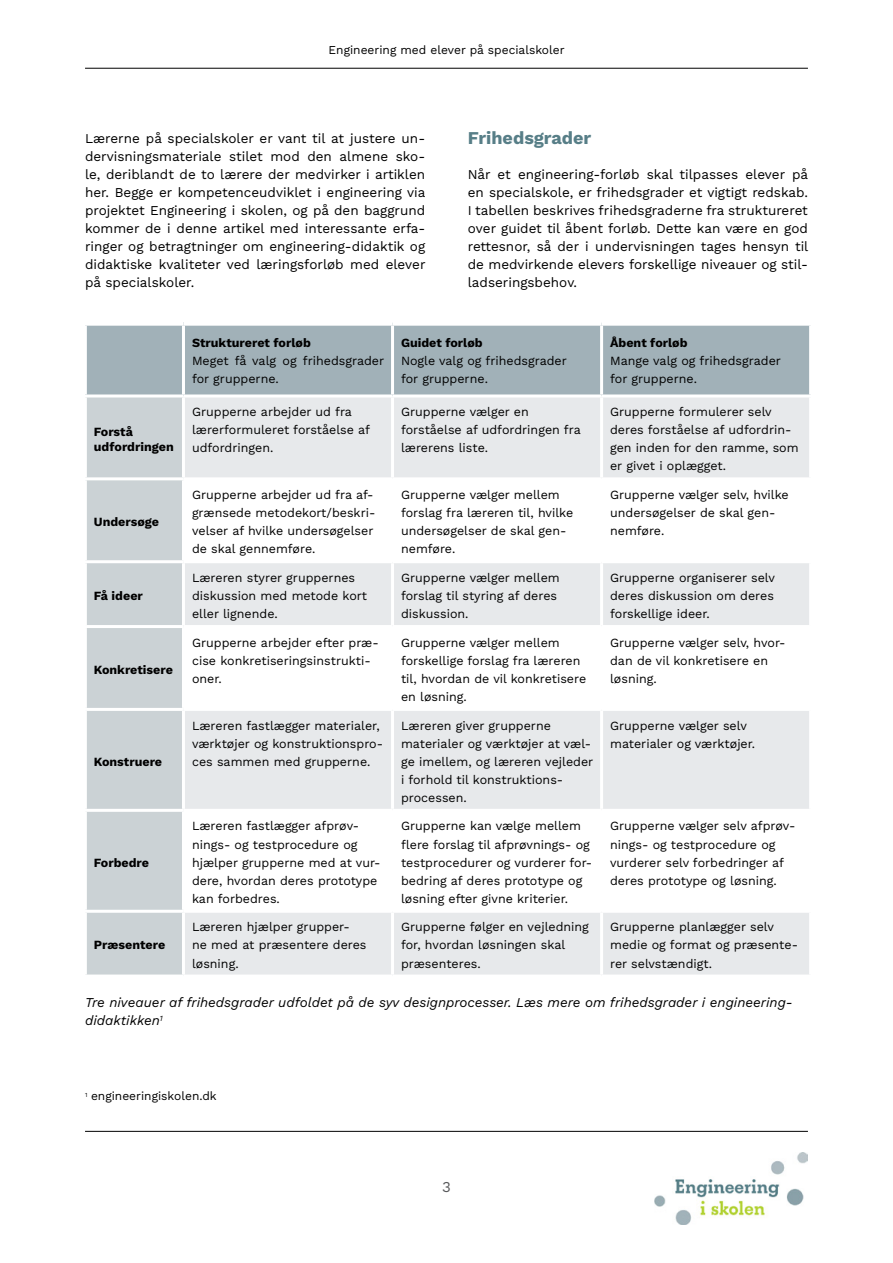
<style>
.page{position:relative;width:893px;height:1263px;background:#fff}
.page>*{position:absolute;margin:0;border:0;box-sizing:border-box;transform-origin:0 0}
.t1{font:700 18px "Work Sans";color:#577e87}
.t2{font:15px "Work Sans";color:#58595b}
.t3{font:13.5px/18px "Work Sans";color:#000;text-align:justify}
.t4{font:italic 13.5px/18px "Work Sans";color:#000}
.t5{font:12.45px/18px "Work Sans";color:#000}
.t6{font:700 12.45px/15px "Work Sans";color:#000}
.t7{font:12px "Work Sans";color:#000}
</style>
<div class="page">
<img style="left:654px;top:1152px;width:154px;height:73px">
<hr style="left:85px;top:1131px;width:723px;height:1px;background:#000">
<hr style="left:85px;top:68px;width:723px;height:1px;background:#000">
<div style="left:85px;top:323px;width:98px;height:73px;background:#a1b1b8"></div>
<div style="left:185px;top:326px;width:624px;height:68px;background:#a1b1b8"></div>
<div style="left:87px;top:397px;width:95px;height:577px;background:#cbd2d5"></div>
<div style="left:185px;top:397px;width:624px;height:577px;background:#e7e9eb"></div>
<svg style="left:185px;top:480px;width:624px;height:430px"></svg>
<hr style="left:84px;top:326px;width:3px;height:68px;background:#fff">
<hr style="left:182px;top:326px;width:3px;height:68px;background:#fff">
<hr style="left:391px;top:326px;width:3px;height:68px;background:#fff">
<hr style="left:600px;top:326px;width:3px;height:68px;background:#fff">
<hr style="left:84px;top:394px;width:99px;height:3px;background:#fff">
<hr style="left:391px;top:397px;width:3px;height:80px;background:#fff">
<hr style="left:600px;top:397px;width:3px;height:80px;background:#fff">
<hr style="left:84px;top:477px;width:99px;height:3px;background:#fff">
<hr style="left:183px;top:477px;width:210px;height:3px;background:#fff">
<hr style="left:393px;top:477px;width:209px;height:3px;background:#fff">
<hr style="left:391px;top:480px;width:3px;height:80px;background:#fff">
<hr style="left:602px;top:477px;width:210px;height:3px;background:#fff">
<hr style="left:600px;top:480px;width:3px;height:80px;background:#fff">
<hr style="left:84px;top:560px;width:99px;height:3px;background:#fff">
<hr style="left:183px;top:560px;width:210px;height:3px;background:#fff">
<hr style="left:393px;top:560px;width:209px;height:3px;background:#fff">
<hr style="left:391px;top:563px;width:3px;height:62px;background:#fff">
<hr style="left:602px;top:560px;width:210px;height:3px;background:#fff">
<hr style="left:600px;top:563px;width:3px;height:62px;background:#fff">
<hr style="left:84px;top:625px;width:99px;height:3px;background:#fff">
<hr style="left:183px;top:625px;width:210px;height:3px;background:#fff">
<hr style="left:393px;top:625px;width:209px;height:3px;background:#fff">
<hr style="left:391px;top:628px;width:3px;height:80px;background:#fff">
<hr style="left:602px;top:625px;width:210px;height:3px;background:#fff">
<hr style="left:600px;top:628px;width:3px;height:80px;background:#fff">
<hr style="left:84px;top:708px;width:99px;height:3px;background:#fff">
<hr style="left:183px;top:708px;width:210px;height:3px;background:#fff">
<hr style="left:393px;top:708px;width:209px;height:3px;background:#fff">
<hr style="left:391px;top:711px;width:3px;height:98px;background:#fff">
<hr style="left:602px;top:708px;width:210px;height:3px;background:#fff">
<hr style="left:600px;top:711px;width:3px;height:98px;background:#fff">
<hr style="left:84px;top:809px;width:99px;height:3px;background:#fff">
<hr style="left:183px;top:809px;width:210px;height:3px;background:#fff">
<hr style="left:393px;top:809px;width:209px;height:3px;background:#fff">
<hr style="left:391px;top:812px;width:3px;height:98px;background:#fff">
<hr style="left:602px;top:809px;width:210px;height:3px;background:#fff">
<hr style="left:600px;top:812px;width:3px;height:98px;background:#fff">
<hr style="left:84px;top:910px;width:99px;height:3px;background:#fff">
<hr style="left:183px;top:910px;width:210px;height:3px;background:#fff">
<hr style="left:393px;top:910px;width:209px;height:3px;background:#fff">
<hr style="left:391px;top:913px;width:3px;height:61px;background:#fff">
<hr style="left:602px;top:910px;width:210px;height:3px;background:#fff">
<hr style="left:600px;top:913px;width:3px;height:61px;background:#fff">
<div style="left:84px;top:320px;width:99px;height:6px;background:#fff"></div>
<p class="t7" style="left:329px;top:40px;width:238px">Engineering med elever på specialskoler</p>
<p class="t3" style="left:85px;top:129px;width:342px">Lærerne på specialskoler er vant til at justere un&shy;dervisningsmateriale stilet mod den almene sko&shy;le, deriblandt de to lærere der medvirker i artiklen her. Begge er kompetenceudviklet i engineering via projektet Engineering i skolen, og på den baggrund kommer de i denne artikel med interessante erfa&shy;ringer og betragtninger om engineering-didaktik og didaktiske kvaliteter ved læringsforløb med elever på specialskoler.</p>
<h1 class="t1" style="left:468px;top:124px;width:125px">Frihedsgrader</h1>
<p class="t3" style="left:468px;top:165px;width:342px">Når et engineering-forløb skal tilpasses elever på en specialskole, er frihedsgrader et vigtigt redskab.<br>I tabellen beskrives frihedsgraderne fra struktureret over guidet til åbent forløb. Dette kan være en god rettesnor, så der i undervisningen tages hensyn til de medvirkende elevers forskellige niveauer og stil&shy;ladseringsbehov.</p>
<p class="t6" style="left:94px;top:423px;width:81px">Forstå udfordringen</p>
<p class="t6" style="left:94px;top:514px;width:67px">Undersøge</p>
<p class="t6" style="left:94px;top:588px;width:51px">Få ideer</p>
<p class="t6" style="left:94px;top:661px;width:81px">Konkretisere</p>
<p class="t6" style="left:94px;top:753px;width:70px">Konstruere</p>
<p class="t6" style="left:94px;top:854px;width:57px">Forbedre</p>
<p class="t6" style="left:192px;top:335px;width:120px">Struktureret forløb</p>
<p class="t5" style="left:192px;top:351px;width:194px">Meget få valg og frihedsgrader for grupperne.</p>
<p class="t6" style="left:401px;top:335px;width:83px">Guidet forløb</p>
<p class="t5" style="left:401px;top:351px;width:167px">Nogle valg og frihedsgrader for grupperne.</p>
<p class="t6" style="left:610px;top:335px;width:79px">Åbent forløb</p>
<p class="t5" style="left:610px;top:351px;width:172px">Mange valg og frihedsgrader for grupperne.</p>
<p class="t5" style="left:192px;top:402px;width:180px">Grupperne arbejder ud fra lærerformuleret forståelse af udfordringen.</p>
<p class="t5" style="left:401px;top:402px;width:181px">Grupperne vælger en forståelse af udfordringen fra lærerens liste.</p>
<p class="t5" style="left:610px;top:402px;width:190px">Grupperne formulerer selv deres forståelse af udfordrin&shy;gen inden for den ramme, som er givet i oplægget.</p>
<p class="t5" style="left:192px;top:485px;width:185px">Grupperne arbejder ud fra af&shy;grænsede metodekort/beskri&shy;velser af hvilke undersøgelser de skal gennemføre.</p>
<p class="t5" style="left:401px;top:485px;width:174px">Grupperne vælger mellem forslag fra læreren til, hvilke undersøgelser de skal gen&shy;nemføre.</p>
<p class="t5" style="left:610px;top:485px;width:180px">Grupperne vælger selv, hvilke undersøgelser de skal gen&shy;nemføre.</p>
<p class="t5" style="left:192px;top:568px;width:176px">Læreren styrer gruppernes diskussion med metode kort eller lignende.</p>
<p class="t5" style="left:401px;top:568px;width:160px">Grupperne vælger mellem forslag til styring af deres diskussion.</p>
<p class="t5" style="left:610px;top:568px;width:166px;text-align:justify">Grupperne organiserer selv deres diskussion om deres forskellige ideer.</p>
<p class="t5" style="left:192px;top:633px;width:188px">Grupperne arbejder efter præ&shy;cise konkretiseringsinstrukti&shy;oner.</p>
<p class="t5" style="left:401px;top:633px;width:187px">Grupperne vælger mellem forskellige forslag fra læreren til, hvordan de vil konkretisere en løsning.</p>
<p class="t5" style="left:610px;top:633px;width:177px">Grupperne vælger selv, hvor&shy;dan de vil konkretisere en løsning.</p>
<p class="t5" style="left:192px;top:716px;width:193px">Læreren fastlægger materialer, værktøjer og konstruktionspro&shy;ces sammen med grupperne.</p>
<p class="t5" style="left:401px;top:716px;width:194px">Læreren giver grupperne materialer og værktøjer at væl&shy;ge imellem, og læreren vejleder i forhold til konstruktions&shy;processen.</p>
<p class="t5" style="left:610px;top:716px;width:147px">Grupperne vælger selv materialer og værktøjer.</p>
<p class="t5" style="left:192px;top:817px;width:190px">Læreren fastlægger afprøv&shy;nings- og testprocedure og hjælper grupperne med at vur&shy;dere, hvordan deres prototype kan forbedres.</p>
<p class="t5" style="left:401px;top:817px;width:193px">Grupperne kan vælge mellem flere forslag til afprøvnings- og testprocedurer og vurderer for&shy;bedring af deres prototype og løsning efter givne kriterier.</p>
<p class="t5" style="left:610px;top:817px;width:187px">Grupperne vælger selv afprøv&shy;nings- og testprocedure og vurderer selv forbedringer af deres prototype og løsning.</p>
<p class="t5" style="left:192px;top:918px;width:176px">Læreren hjælper grupper&shy;ne med at præsentere deres løsning.</p>
<p class="t5" style="left:401px;top:918px;width:189px">Grupperne følger en vejledning for, hvordan løsningen skal præsenteres.</p>
<p class="t5" style="left:610px;top:918px;width:189px">Grupperne planlægger selv medie og format og præsente&shy;rer selvstændigt.</p>
<p class="t4" style="left:85px;top:993px;width:709px">Tre niveauer af frihedsgrader udfoldet på de syv designprocesser. Læs mere om frihedsgrader i engineering&shy;didaktikken<sup>1</sup></p>
<p class="t6" style="left:94px;top:937px;width:73px">Præsentere</p>
<p class="t7" style="left:85px;top:1087px;width:133px"><sup>1</sup> engineeringiskolen.dk</p>
<p class="t2" style="left:442px;top:1175px;width:10px">3</p>
</div>
